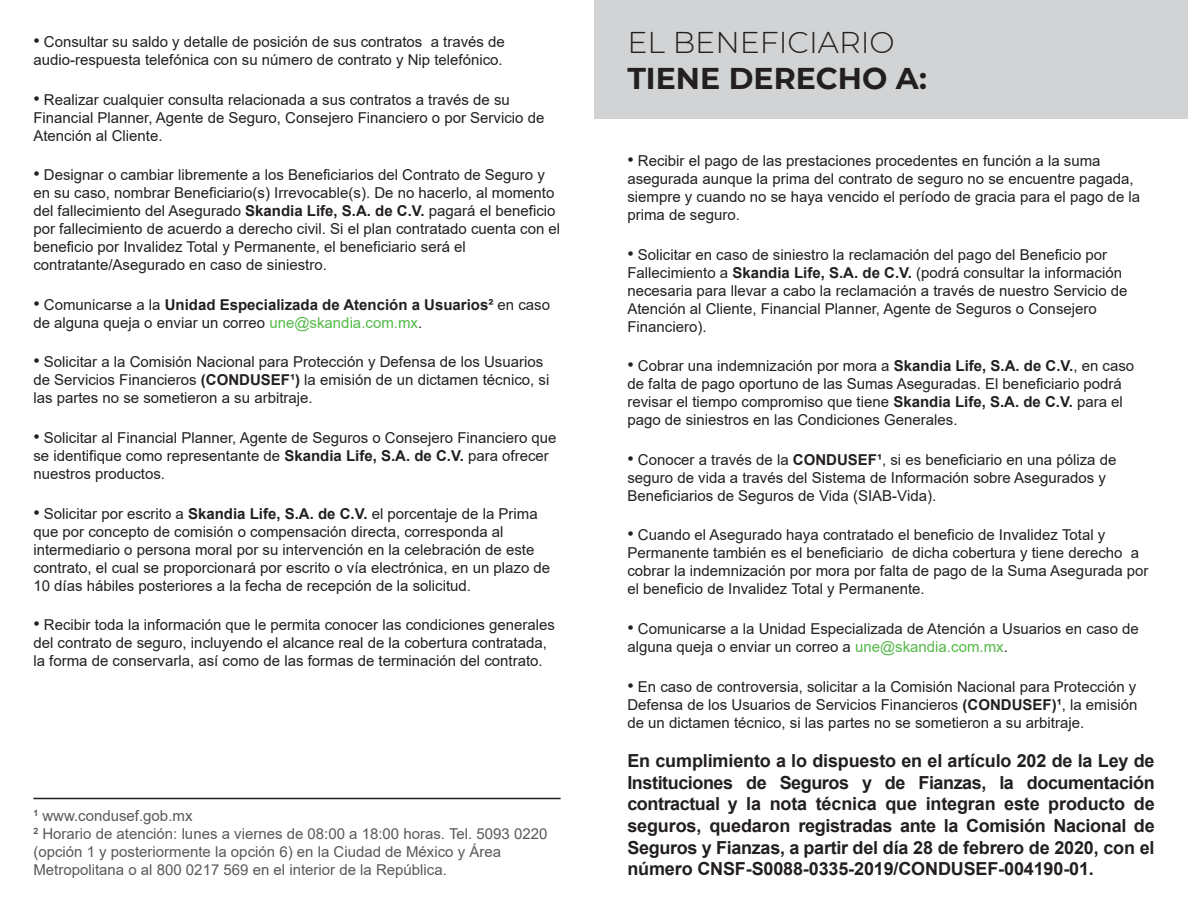
<style>
.page{position:relative;width:1188px;height:918px;background:#fff}
.page>*{position:absolute;margin:0;border:0;box-sizing:border-box;transform-origin:0 0}
.t1{font:300 30px "Montserrat";color:#231f20}
.t2{font:700 30px "Montserrat";color:#231f20}
.t3{font:700 18px/21.6px "Arial";letter-spacing:-.01em;color:#231f20;text-align:justify}
.t4{font:15px/18px "Arial";color:#231f20}
.t5{font:15px/18px "Arial";color:#58595b}
.s1{font-size:18px}
.s2{font-weight:700}
.s3{color:#54b948}
</style>
<div class="page">
<div style="left:594px;top:0;width:594px;height:119px;background:#d1d3d4"></div>
<hr style="left:33px;top:798px;width:528px;height:1px;background:#231f20">
<p class="t4" style="left:33px;top:33px;width:473px"><span class="s1">•</span> Consultar su saldo y detalle de posición de sus contratos a través de audio-respuesta telefónica con su número de contrato y Nip telefónico.</p>
<p class="t4" style="left:33px;top:90px;width:513px"><span class="s1">•</span> Realizar cualquier consulta relacionada a sus contratos a través de su<br>Financial Planner, Agente de Seguro, Consejero Financiero o por Servicio de<br>Atención al Cliente.</p>
<p class="t4" style="left:33px;top:166px;width:528px"><span class="s1">•</span> Designar o cambiar libremente a los Beneficiarios del Contrato de Seguro y en su caso, nombrar Beneficiario(s) Irrevocable(s). De no hacerlo, al momento del fallecimiento del Asegurado <span class="s2">Skandia Life, S.A. de C.V.</span> pagará el beneficio por fallecimiento de acuerdo a derecho civil. Si el plan contratado cuenta con el beneficio por Invalidez Total y Permanente, el beneficiario será el contratante/Asegurado en caso de siniestro.</p>
<p class="t4" style="left:33px;top:295px;width:518px"><span class="s1">•</span> Comunicarse a la <span class="s2">Unidad Especializada de Atención a Usuarios²</span> en caso de alguna queja o enviar un correo <span class="s3">une@skandia.com.mx</span>.</p>
<p class="t4" style="left:33px;top:353px;width:517px"><span class="s1">•</span> Solicitar a la Comisión Nacional para Protección y Defensa de los Usuarios de Servicios Financieros <span class="s2">(CONDUSEF¹)</span> la emisión de un dictamen técnico, si las partes no se sometieron a su arbitraje.</p>
<p class="t4" style="left:33px;top:429px;width:525px"><span class="s1">•</span> Solicitar al Financial Planner, Agente de Seguros o Consejero Financiero que se identifique como representante de <span class="s2">Skandia Life, S.A. de C.V.</span> para ofrecer nuestros productos.</p>
<p class="t4" style="left:33px;top:504px;width:518px"><span class="s1">•</span> Solicitar por escrito a <span class="s2">Skandia Life, S.A. de C.V.</span> el porcentaje de la Prima que por concepto de comisión o compensación directa, corresponda al intermediario o persona moral por su intervención en la celebración de este contrato, el cual se proporcionará por escrito o vía electrónica, en un plazo de 10 días hábiles posteriores a la fecha de recepción de la solicitud.</p>
<p class="t4" style="left:33px;top:616px;width:523px"><span class="s1">•</span> Recibir toda la información que le permita conocer las condiciones generales del contrato de seguro, incluyendo el alcance real de la cobertura contratada, la forma de conservarla, así como de las formas de terminación del contrato.</p>
<p class="t5" style="left:33px;top:807px;width:516px"><sup>1</sup> www.condusef.gob.mx<br><sup>2</sup> Horario de atención: lunes a viernes de 08:00 a 18:00 horas. Tel. 5093 0220 (opción 1 y posteriormente la opción 6) en la Ciudad de México y Área Metropolitana o al 800 0217 569 en el interior de la República.</p>
<h1 class="t1" style="left:627px;top:22px;width:269px">EL BENEFICIARIO</h1>
<h1 class="t2" style="left:627px;top:56px;width:301px">TIENE DERECHO A:</h1>
<p class="t4" style="left:627px;top:152px;width:514px"><span class="s1">•</span> Recibir el pago de las prestaciones procedentes en función a la suma asegurada aunque la prima del contrato de seguro no se encuentre pagada, siempre y cuando no se haya vencido el período de gracia para el pago de la prima de seguro.</p>
<p class="t4" style="left:627px;top:245px;width:502px"><span class="s1">•</span> Solicitar en caso de siniestro la reclamación del pago del Beneficio por Fallecimiento a <span class="s2">Skandia Life, S.A. de C.V.</span> (podrá consultar la información necesaria para llevar a cabo la reclamación a través de nuestro Servicio de Atención al Cliente, Financial Planner, Agente de Seguros o Consejero Financiero).</p>
<p class="t4" style="left:627px;top:357px;width:508px"><span class="s1">•</span> Cobrar una indemnización por mora a <span class="s2">Skandia Life, S.A. de C.V.</span>, en caso de falta de pago oportuno de las Sumas Aseguradas. El beneficiario podrá revisar el tiempo compromiso que tiene <span class="s2">Skandia Life, S.A. de C.V.</span> para el pago de siniestros en las Condiciones Generales.</p>
<p class="t4" style="left:627px;top:450px;width:491px"><span class="s1">•</span> Conocer a través de la <span class="s2">CONDUSEF¹</span>, si es beneficiario en una póliza de seguro de vida a través del Sistema de Información sobre Asegurados y<br>Beneficiarios de Seguros de Vida (SIAB-Vida).</p>
<p class="t4" style="left:627px;top:526px;width:523px"><span class="s1">•</span> Cuando el Asegurado haya contratado el beneficio de Invalidez Total y Permanente también es el beneficiario de dicha cobertura y tiene derecho a cobrar la indemnización por mora por falta de pago de la Suma Asegurada por el beneficio de Invalidez Total y Permanente.</p>
<p class="t4" style="left:627px;top:620px;width:513px"><span class="s1">•</span> Comunicarse a la Unidad Especializada de Atención a Usuarios en caso de alguna queja o enviar un correo a <span class="s3">une@skandia.com.mx</span>.</p>
<p class="t4" style="left:627px;top:677px;width:512px;text-align:justify"><span class="s1">•</span> En caso de controversia, solicitar a la Comisión Nacional para Protección y Defensa de los Usuarios de Servicios Financieros <span class="s2">(CONDUSEF)¹</span>, la emisión de un dictamen técnico, si las partes no se sometieron a su arbitraje.</p>
<p class="t3" style="left:627px;top:750px;width:529px">En cumplimiento a lo dispuesto en el artículo 202 de la Ley de Instituciones de Seguros y de Fianzas, la documentación contractual y la nota técnica que integran este producto de seguros, quedaron registradas ante la Comisión Nacional de Seguros y Fianzas, a partir del día 28 de febrero de 2020, con el número CNSF-S0088-0335-2019/CONDUSEF-004190-01.</p>
</div>
